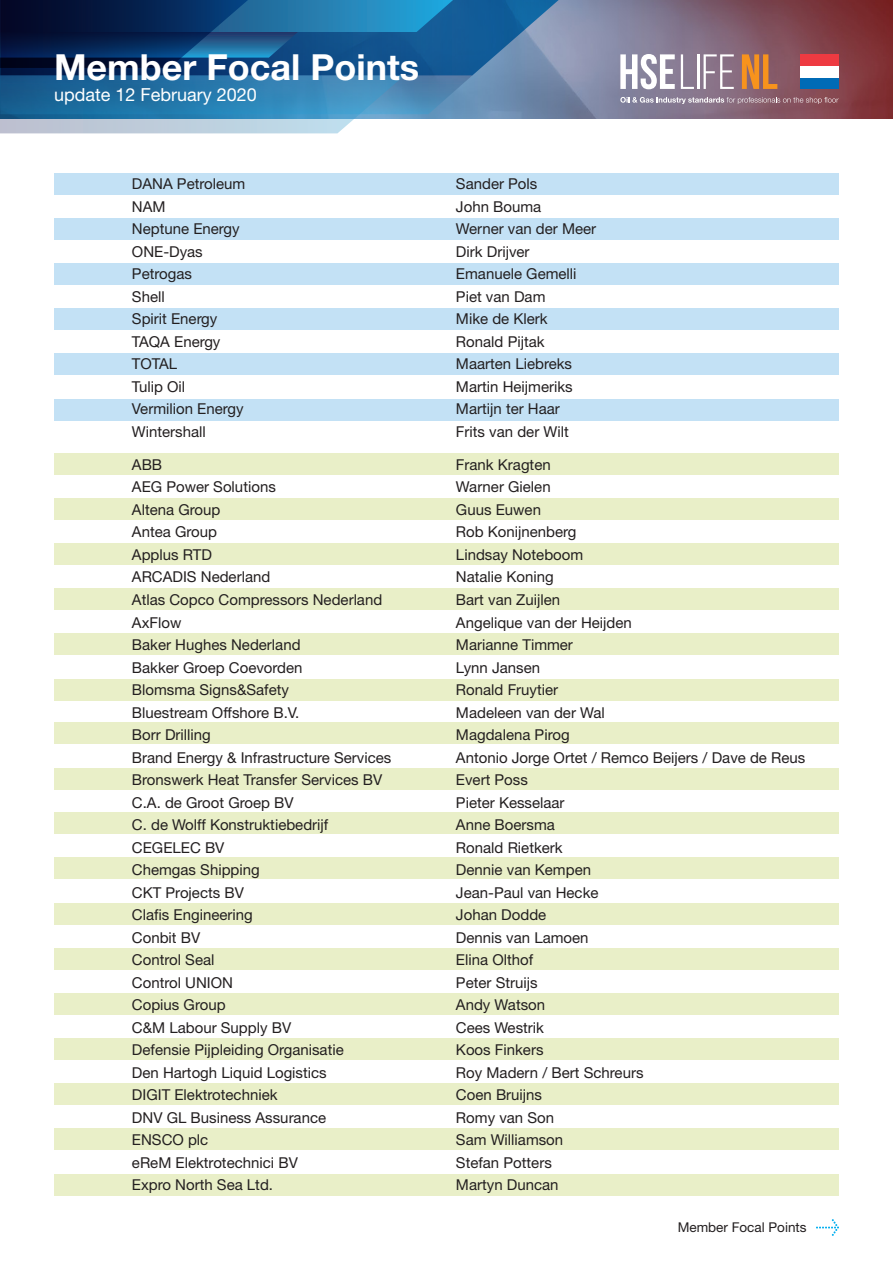
<style>
.page{position:relative;width:893px;height:1263px;background:#fff}
.page>*{position:absolute;margin:0;border:0;box-sizing:border-box;transform-origin:0 0}
.t1{font:700 36px "Helvetica Neue LT Std";color:#fff}
.t2{font:18px "Helvetica Neue LT Std";color:#fff}
.t3{font:15px "Helvetica Neue LT Std";color:#231f20}
.t4{font:13.5px "Helvetica Neue LT Std";color:#231f20}
</style>
<div class="page">
<img style="left:559px;top:0;width:334px;height:119px">
<svg style="left:0;top:0;width:559px;height:133px;background:#386d99"></svg>
<svg style="left:816px;top:1219px;width:23px;height:17px"></svg>
<div style="left:54px;top:173px;width:785px;height:22px;background:#c3e1f5"></div>
<div style="left:54px;top:453px;width:785px;height:21px;background:#e9efc8"></div>
<div style="left:54px;top:723px;width:785px;height:21px;background:#e9efc8"></div>
<div style="left:54px;top:993px;width:785px;height:22px;background:#e9efc8"></div>
<div style="left:54px;top:263px;width:785px;height:21px;background:#c3e1f5"></div>
<div style="left:54px;top:543px;width:785px;height:21px;background:#e9efc8"></div>
<div style="left:54px;top:812px;width:785px;height:22px;background:#e9efc8"></div>
<div style="left:54px;top:1083px;width:785px;height:21px;background:#e9efc8"></div>
<div style="left:54px;top:354px;width:785px;height:21px;background:#c3e1f5"></div>
<div style="left:54px;top:634px;width:785px;height:21px;background:#e9efc8"></div>
<div style="left:54px;top:903px;width:785px;height:21px;background:#e9efc8"></div>
<div style="left:54px;top:1174px;width:785px;height:21px;background:#e9efc8"></div>
<div style="left:54px;top:219px;width:785px;height:21px;background:#c3e1f5"></div>
<div style="left:54px;top:498px;width:785px;height:22px;background:#e9efc8"></div>
<div style="left:54px;top:768px;width:785px;height:21px;background:#e9efc8"></div>
<div style="left:54px;top:1039px;width:785px;height:21px;background:#e9efc8"></div>
<div style="left:54px;top:308px;width:785px;height:22px;background:#c3e1f5"></div>
<div style="left:54px;top:588px;width:785px;height:22px;background:#e9efc8"></div>
<div style="left:54px;top:858px;width:785px;height:21px;background:#e9efc8"></div>
<div style="left:54px;top:1128px;width:785px;height:22px;background:#e9efc8"></div>
<div style="left:54px;top:399px;width:785px;height:21px;background:#c3e1f5"></div>
<div style="left:54px;top:679px;width:785px;height:21px;background:#e9efc8"></div>
<div style="left:54px;top:948px;width:785px;height:21px;background:#e9efc8"></div>
<svg style="left:620px;top:54px;width:55px;height:35px"></svg>
<svg style="left:742px;top:54px;width:35px;height:35px"></svg>
<svg style="left:681px;top:54px;width:13px;height:35px"></svg>
<hr style="left:697px;top:54px;width:3px;height:35px;background:#fff">
<svg style="left:704px;top:54px;width:30px;height:35px"></svg>
<div style="left:800px;top:54px;width:39px;height:12px;background:#ee3a41"></div>
<div style="left:800px;top:77px;width:39px;height:12px;background:#006bb6"></div>
<div style="left:800px;top:66px;width:39px;height:11px;background:#fff"></div>
<svg style="left:620px;top:97px;width:219px;height:7px;background:#a48c99"></svg>
<p class="t1" style="left:54px;top:45px;width:367px">Member Focal Points</p>
<p class="t2" style="left:54px;top:84px;width:204px">update 12 February 2020</p>
<p class="t3" style="left:132px;top:175px;width:115px">DANA Petroleum</p>
<p class="t3" style="left:456px;top:175px;width:83px">Sander Pols</p>
<p class="t3" style="left:132px;top:198px;width:35px">NAM</p>
<p class="t3" style="left:456px;top:198px;width:87px">John Bouma</p>
<p class="t3" style="left:132px;top:220px;width:109px">Neptune Energy</p>
<p class="t3" style="left:456px;top:220px;width:142px">Werner van der Meer</p>
<p class="t3" style="left:132px;top:243px;width:72px">ONE-Dyas</p>
<p class="t3" style="left:456px;top:243px;width:75px">Dirk Drijver</p>
<p class="t3" style="left:132px;top:265px;width:61px">Petrogas</p>
<p class="t3" style="left:456px;top:265px;width:122px">Emanuele Gemelli</p>
<p class="t3" style="left:132px;top:288px;width:34px">Shell</p>
<p class="t3" style="left:456px;top:288px;width:91px">Piet van Dam</p>
<p class="t3" style="left:132px;top:310px;width:87px">Spirit Energy</p>
<p class="t3" style="left:456px;top:310px;width:93px">Mike de Klerk</p>
<p class="t3" style="left:132px;top:333px;width:90px">TAQA Energy</p>
<p class="t3" style="left:456px;top:333px;width:90px">Ronald Pijtak</p>
<p class="t3" style="left:132px;top:355px;width:47px">TOTAL</p>
<p class="t3" style="left:456px;top:355px;width:118px">Maarten Liebreks</p>
<p class="t3" style="left:132px;top:378px;width:55px">Tulip Oil</p>
<p class="t3" style="left:456px;top:378px;width:118px">Martin Heijmeriks</p>
<p class="t3" style="left:132px;top:400px;width:113px">Vermilion Energy</p>
<p class="t3" style="left:456px;top:400px;width:105px">Martijn ter Haar</p>
<p class="t3" style="left:132px;top:423px;width:75px">Wintershall</p>
<p class="t3" style="left:456px;top:423px;width:114px">Frits van der Wilt</p>
<p class="t3" style="left:132px;top:456px;width:32px">ABB</p>
<p class="t3" style="left:456px;top:456px;width:96px">Frank Kragten</p>
<p class="t3" style="left:132px;top:478px;width:145px">AEG Power Solutions</p>
<p class="t3" style="left:456px;top:478px;width:96px">Warner Gielen</p>
<p class="t3" style="left:132px;top:501px;width:90px">Altena Group</p>
<p class="t3" style="left:456px;top:501px;width:87px">Guus Euwen</p>
<p class="t3" style="left:132px;top:523px;width:87px">Antea Group</p>
<p class="t3" style="left:456px;top:523px;width:122px">Rob Konijnenberg</p>
<p class="t3" style="left:132px;top:546px;width:82px">Applus RTD</p>
<p class="t3" style="left:456px;top:546px;width:129px">Lindsay Noteboom</p>
<p class="t3" style="left:132px;top:568px;width:140px">ARCADIS Nederland</p>
<p class="t3" style="left:456px;top:568px;width:99px">Natalie Koning</p>
<p class="t3" style="left:132px;top:591px;width:252px">Atlas Copco Compressors Nederland</p>
<p class="t3" style="left:456px;top:591px;width:106px">Bart van Zuijlen</p>
<p class="t3" style="left:132px;top:613px;width:51px">AxFlow</p>
<p class="t3" style="left:456px;top:613px;width:177px">Angelique van der Heijden</p>
<p class="t3" style="left:132px;top:636px;width:170px">Baker Hughes Nederland</p>
<p class="t3" style="left:456px;top:636px;width:118px">Marianne Timmer</p>
<p class="t3" style="left:132px;top:658px;width:172px">Bakker Groep Coevorden</p>
<p class="t3" style="left:456px;top:658px;width:86px">Lynn Jansen</p>
<p class="t3" style="left:132px;top:681px;width:158px">Blomsma Signs&amp;Safety</p>
<p class="t3" style="left:456px;top:681px;width:104px">Ronald Fruytier</p>
<p class="t3" style="left:132px;top:703px;width:169px">Bluestream Offshore B.V.</p>
<p class="t3" style="left:456px;top:703px;width:150px">Madeleen van der Wal</p>
<p class="t3" style="left:132px;top:726px;width:80px">Borr Drilling</p>
<p class="t3" style="left:456px;top:726px;width:115px">Magdalena Pirog</p>
<p class="t3" style="left:132px;top:748px;width:261px">Brand Energy &amp; Infrastructure Services</p>
<p class="t3" style="left:456px;top:748px;width:351px">Antonio Jorge Ortet / Remco Beijers / Dave de Reus</p>
<p class="t3" style="left:132px;top:771px;width:252px">Bronswerk Heat Transfer Services BV</p>
<p class="t3" style="left:456px;top:771px;width:73px">Evert Poss</p>
<p class="t3" style="left:132px;top:793px;width:163px">C.A. de Groot Groep BV</p>
<p class="t3" style="left:456px;top:793px;width:110px">Pieter Kesselaar</p>
<p class="t3" style="left:132px;top:816px;width:198px">C. de Wolff Konstruktiebedrijf</p>
<p class="t3" style="left:456px;top:816px;width:100px">Anne Boersma</p>
<p class="t3" style="left:132px;top:838px;width:94px">CEGELEC BV</p>
<p class="t3" style="left:456px;top:838px;width:108px">Ronald Rietkerk</p>
<p class="t3" style="left:132px;top:861px;width:129px">Chemgas Shipping</p>
<p class="t3" style="left:456px;top:861px;width:137px">Dennie van Kempen</p>
<p class="t3" style="left:132px;top:883px;width:113px">CKT Projects BV</p>
<p class="t3" style="left:456px;top:883px;width:144px">Jean-Paul van Hecke</p>
<p class="t3" style="left:132px;top:906px;width:122px">Clafis Engineering</p>
<p class="t3" style="left:456px;top:906px;width:92px">Johan Dodde</p>
<p class="t3" style="left:132px;top:928px;width:70px">Conbit BV</p>
<p class="t3" style="left:456px;top:928px;width:134px">Dennis van Lamoen</p>
<p class="t3" style="left:132px;top:951px;width:84px">Control Seal</p>
<p class="t3" style="left:456px;top:951px;width:79px">Elina Olthof</p>
<p class="t3" style="left:132px;top:973px;width:103px">Control UNION</p>
<p class="t3" style="left:456px;top:973px;width:83px">Peter Struijs</p>
<p class="t3" style="left:132px;top:996px;width:95px">Copius Group</p>
<p class="t3" style="left:456px;top:996px;width:91px">Andy Watson</p>
<p class="t3" style="left:132px;top:1018px;width:161px">C&amp;M Labour Supply BV</p>
<p class="t3" style="left:456px;top:1018px;width:90px">Cees Westrik</p>
<p class="t3" style="left:132px;top:1041px;width:213px">Defensie Pijpleiding Organisatie</p>
<p class="t3" style="left:456px;top:1041px;width:89px">Koos Finkers</p>
<p class="t3" style="left:132px;top:1063px;width:196px">Den Hartogh Liquid Logistics</p>
<p class="t3" style="left:456px;top:1063px;width:189px">Roy Madern / Bert Schreurs</p>
<p class="t3" style="left:132px;top:1086px;width:147px">DIGIT Elektrotechniek</p>
<p class="t3" style="left:456px;top:1086px;width:88px">Coen Bruijns</p>
<p class="t3" style="left:132px;top:1108px;width:196px">DNV GL Business Assurance</p>
<p class="t3" style="left:456px;top:1108px;width:100px">Romy van Son</p>
<p class="t3" style="left:132px;top:1131px;width:78px">ENSCO plc</p>
<p class="t3" style="left:456px;top:1131px;width:109px">Sam Williamson</p>
<p class="t3" style="left:132px;top:1153px;width:167px">eReM Elektrotechnici BV</p>
<p class="t3" style="left:456px;top:1153px;width:97px">Stefan Potters</p>
<p class="t3" style="left:132px;top:1176px;width:143px">Expro North Sea Ltd.</p>
<p class="t3" style="left:456px;top:1176px;width:104px">Martyn Duncan</p>
<p class="t4" style="left:678px;top:1219px;width:130px">Member Focal Points</p>
</div>
